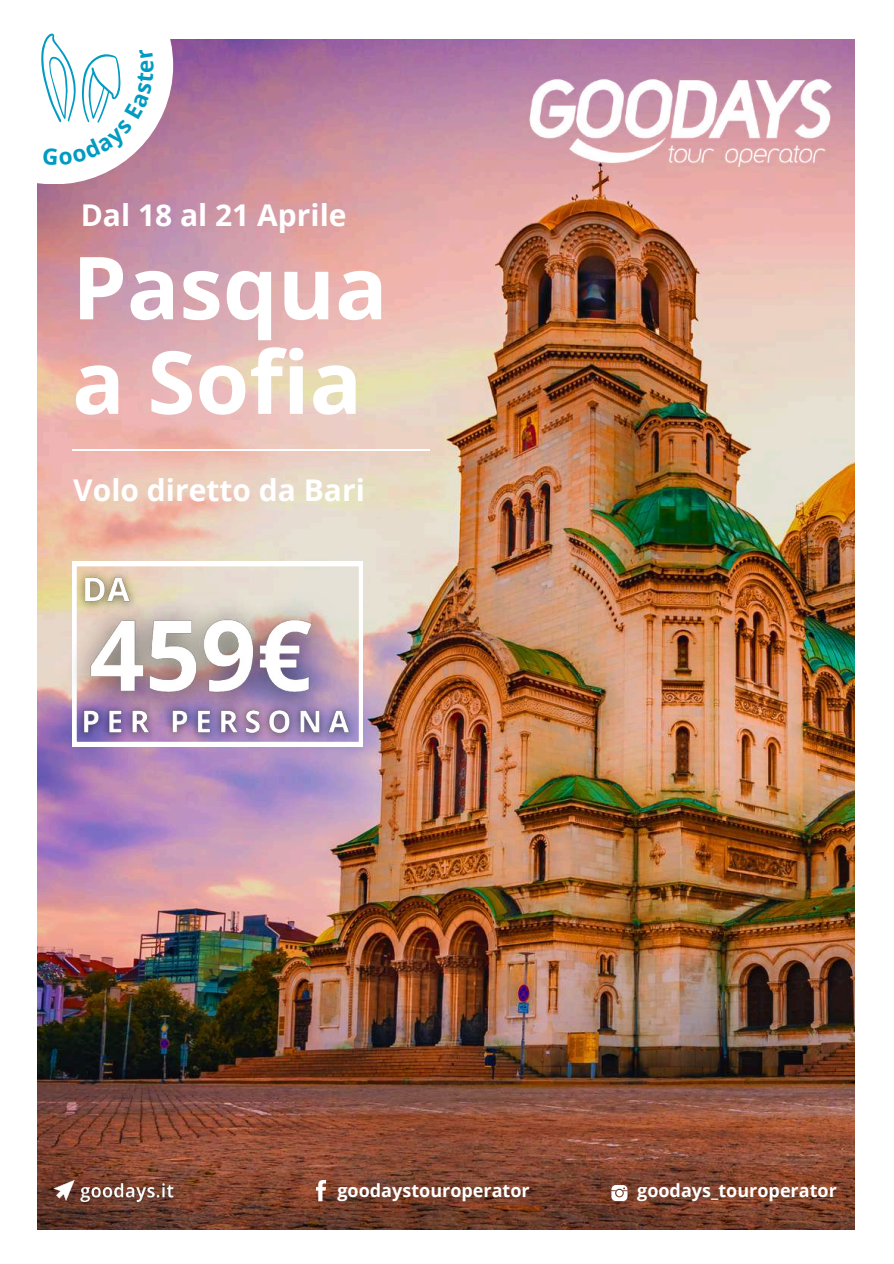
<style>
.page{position:relative;width:894px;height:1264px;background:#fff}
.page>*{position:absolute;margin:0;border:0;box-sizing:border-box;transform-origin:0 0}
.t1{font:700 87px/94.5px "Open Sans";color:#fff}
.t2{font:700 30px "Open Sans";color:#fff}
.t3{font:700 18px "Open Sans";color:#fff}
</style>
<div class="page">
<img style="left:38px;top:40px;width:815px;height:1189px">
<div style="left:0;top:0;width:173px;height:184px;background:#fff"></div>
<img style="left:507px;top:39px;width:346px;height:206px">
<svg style="left:53px;top:1179px;width:22px;height:22px"></svg>
<svg style="left:316px;top:1179px;width:10px;height:22px"></svg>
<svg style="left:611px;top:1184px;width:16px;height:16px"></svg>
<hr style="left:72px;top:449px;width:357px;height:2px;background:#fff">
<svg style="left:146px;top:562px;width:216px;height:135px"></svg>
<img style="left:49px;top:581px;width:306px;height:157px">
<img style="left:76px;top:1177px;width:103px;height:30px">
<img style="left:69px;top:562px;width:77px;height:56px">
<img style="left:69px;top:697px;width:296px;height:53px">
<svg style="left:41px;top:33px;width:113px;height:132px"></svg>
<h2 class="t2" style="left:81px;top:194px;width:267px">Dal 18 al 21 Aprile</h2>
<h1 class="t1" style="left:72px;top:238px;width:317px">Pasqua a Sofia</h1>
<h2 class="t2" style="left:73px;top:469px;width:293px">Volo diretto da Bari</h2>
<p class="t3" style="left:337px;top:1177px;width:194px">goodaystouroperator</p>
<p class="t3" style="left:637px;top:1177px;width:201px">goodays_touroperator</p>
</div>
